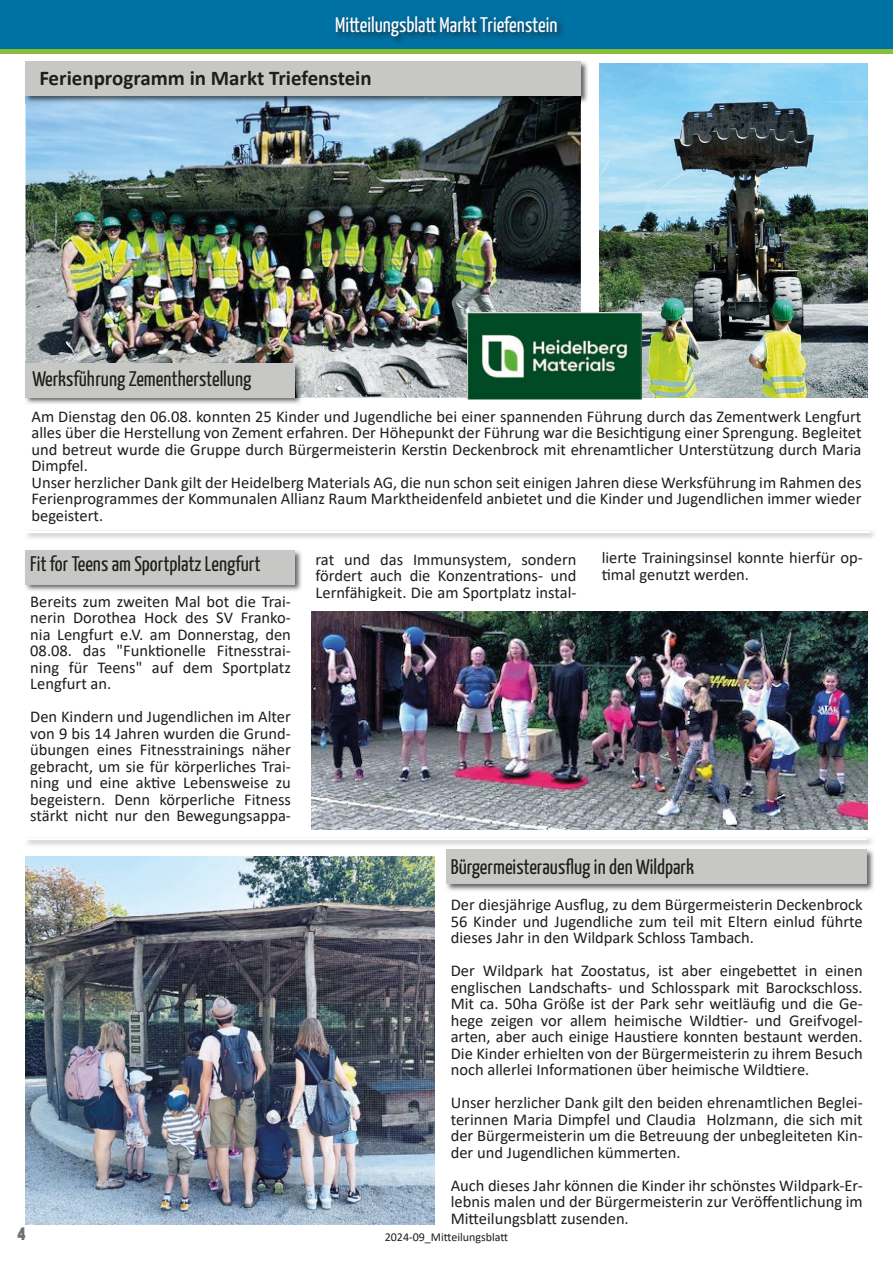
<style>
.page{position:relative;width:893px;height:1263px;background:#fff}
.page>*{position:absolute;margin:0;border:0;box-sizing:border-box;transform-origin:0 0}
.t1{font:21px "Yanone Kaffeesatz";color:#1d1d1b}
.t2{font:21px "Yanone Kaffeesatz";color:#fff}
.t3{font:700 21px "Calibri";color:#1d1d1b}
.t4{font:800 18px "Refrigerator Deluxe";color:#70706f}
.t5{font:16.5px/16.5px "Calibri";color:#1d1d1b;text-align:justify}
.t6{font:12px "Calibri";color:#1d1d1b}
</style>
<div class="page">
<div style="left:0;top:0;width:893px;height:51px;background:#0071a3"></div>
<hr style="left:0;top:49px;width:893px;height:4px;background:#89be38">
<img style="left:337px;top:18px;width:226px;height:24px">
<img style="left:25px;top:550px;width:277px;height:41px">
<div style="left:26px;top:551px;width:269px;height:34px;background:#c7c7c6"></div>
<img style="left:26px;top:103px;width:555px;height:295px">
<img style="left:600px;top:64px;width:267px;height:334px">
<img style="left:25px;top:61px;width:563px;height:42px">
<div style="left:26px;top:62px;width:555px;height:34px;background:#c7c7c6"></div>
<img style="left:467px;top:312px;width:175px;height:87px">
<img style="left:25px;top:362px;width:276px;height:42px">
<img style="left:26px;top:362px;width:277px;height:36px">
<div style="left:26px;top:363px;width:269px;height:34px;background:#c7c7c6"></div>
<img style="left:446px;top:849px;width:428px;height:42px">
<div style="left:446px;top:850px;width:421px;height:34px;background:#c7c7c6"></div>
<img style="left:26px;top:856px;width:409px;height:369px">
<img style="left:311px;top:612px;width:556px;height:217px">
<p class="t2" style="left:335px;top:10px;width:224px">Mitteilungsblatt Markt Triefenstein</p>
<p class="t3" style="left:39px;top:63px;width:334px">Ferienprogramm in Markt Triefenstein</p>
<p class="t1" style="left:32px;top:364px;width:221px">Werksführung Zementherstellung</p>
<p class="t5" style="left:31px;top:408px;width:831px;text-align:left">Am Dienstag den 06.08. konnten 25 Kinder und Jugendliche bei einer spannenden Führung durch das Zementwerk Lengfurt alles über die Herstellung von Zement erfahren. Der Höhepunkt der Führung war die Besichtigung einer Sprengung. Begleitet und betreut wurde die Gruppe durch Bürgermeisterin Kerstin Deckenbrock mit ehrenamtlicher Unterstützung durch Maria Dimpfel.<br>Unser herzlicher Dank gilt der Heidelberg Materials AG, die nun schon seit einigen Jahren diese Werksführung im Rahmen des Ferienprogrammes der Kommunalen Allianz Raum Marktheidenfeld anbietet und die Kinder und Jugendlichen immer wieder begeistert.</p>
<p class="t1" style="left:30px;top:548px;width:232px">Fit for Teens am Sportplatz Lengfurt</p>
<p class="t5" style="left:30px;top:593px;width:262px">Bereits zum zweiten Mal bot die Trai&shy;nerin Dorothea Hock des SV Franko&shy;nia Lengfurt e.V. am Donnerstag, den 08.08. das "Funktionelle Fitnesstrai&shy;ning für Teens" auf dem Sportplatz Lengfurt an.</p>
<p class="t5" style="left:30px;top:708px;width:262px">Den Kindern und Jugendlichen im Alter von 9 bis 14 Jahren wurden die Grund&shy;übungen eines Fitnesstrainings näher gebracht, um sie für körperliches Trai&shy;ning und eine aktive Lebensweise zu begeistern. Denn körperliche Fitness stärkt nicht nur den Bewegungsappa-</p>
<p class="t1" style="left:451px;top:852px;width:245px">Bürgermeisterausflug in den Wildpark</p>
<p class="t5" style="left:451px;top:896px;width:414px">Der diesjährige Ausflug, zu dem Bürgermeisterin Deckenbrock 56 Kinder und Jugendliche zum teil mit Eltern einlud führte dieses Jahr in den Wildpark Schloss Tambach.</p>
<p class="t5" style="left:451px;top:962px;width:414px">Der Wildpark hat Zoostatus, ist aber eingebettet in einen englischen Landschafts- und Schlosspark mit Barockschloss.<br>Mit ca. 50ha Größe ist der Park sehr weitläufig und die Ge&shy;hege zeigen vor allem heimische Wildtier- und Greifvogel&shy;arten, aber auch einige Haustiere konnten bestaunt werden.<br>Die Kinder erhielten von der Bürgermeisterin zu ihrem Besuch noch allerlei Informationen über heimische Wildtiere.</p>
<p class="t5" style="left:451px;top:1094px;width:414px">Unser herzlicher Dank gilt den beiden ehrenamtlichen Beglei&shy;terinnen Maria Dimpfel und Claudia Holzmann, die sich mit der Bürgermeisterin um die Betreuung der unbegleiteten Kin&shy;der und Jugendlichen kümmerten.</p>
<p class="t5" style="left:451px;top:1177px;width:414px">Auch dieses Jahr können die Kinder ihr schönstes Wildpark-Er&shy;lebnis malen und der Bürgermeisterin zur Veröffentlichung im Mitteilungsblatt zusenden.</p>
<p class="t5" style="left:315px;top:550px;width:263px">rat und das Immunsystem, sondern fördert auch die Konzentrations- und Lernfähigkeit. Die am Sportplatz instal-</p>
<p class="t5" style="left:602px;top:549px;width:263px">lierte Trainingsinsel konnte hierfür op&shy;timal genutzt werden.</p>
<p class="t4" style="left:17px;top:1223px;width:10px">4</p>
<p class="t6" style="left:385px;top:1229px;width:125px">2024-09_Mitteilungsblatt</p>
</div>
